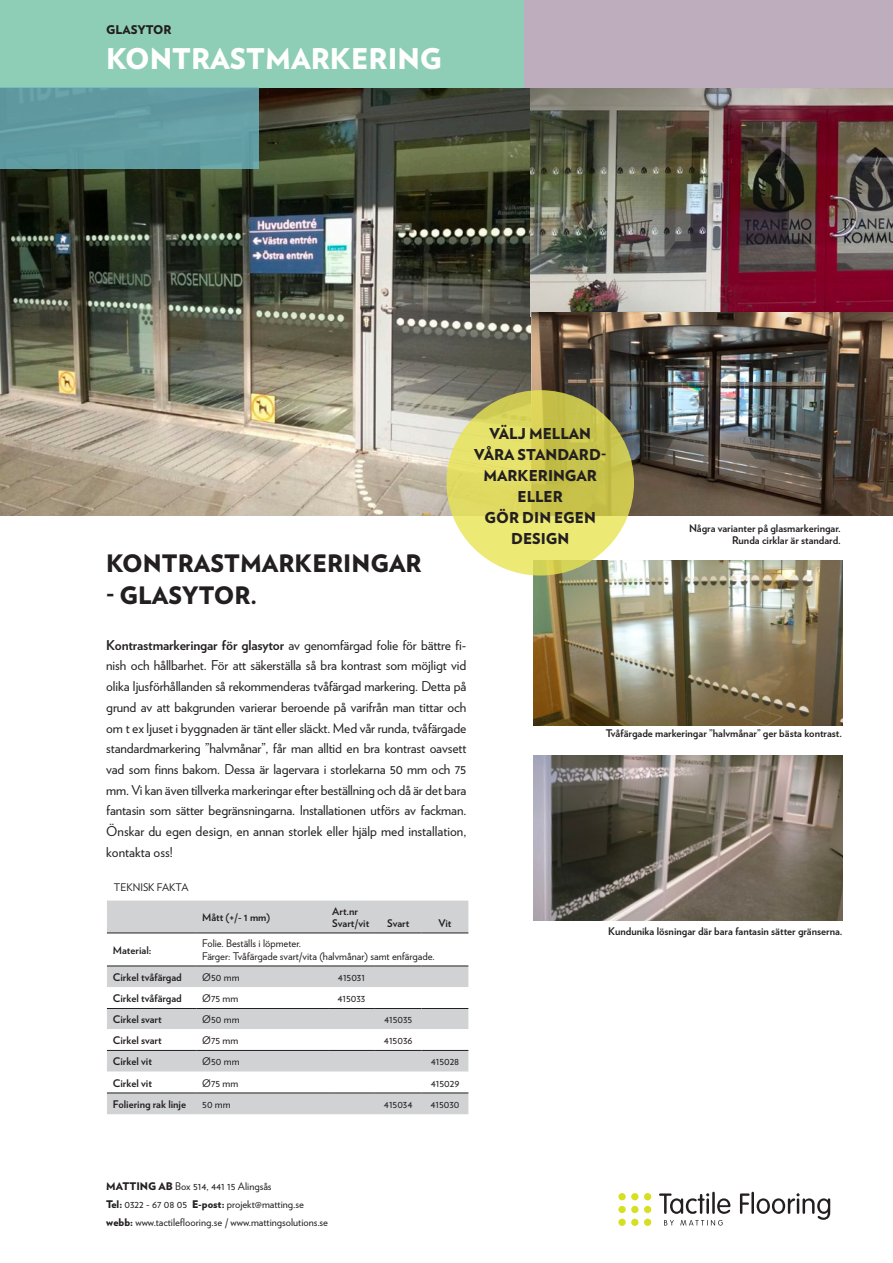
<style>
.page{position:relative;width:893px;height:1263px;background:#fff}
.page>*{position:absolute;margin:0;border:0;box-sizing:border-box;transform-origin:0 0}
.Produktnamn_vit{font:900 28.5px "Verlag";color:#fff}
.Rubrik{font:900 24px "Verlag";color:#231f20}
.Text_i_blobb{font:900 15px "Verlag";color:#231f20}
.t1{font:13.5px/20.7px "Verlag";color:#231f20;text-align:justify}
.Materialrubrik{font:900 12px "Verlag";color:#231f20}
.Teknisk_fakta_Bold{font:700 10.5px/12px "Verlag";color:#231f20;text-align:right}
.Teknisk_fakta_Book{font:10.5px/18px "Verlag";color:#231f20}
.Teknisk_fakta_Bold-2{font:10.5px "Verlag";color:#231f20}
.s1{font-weight:700}
.s2{font-weight:900}
</style>
<div class="page">
<img style="left:0;top:87px;width:531px;height:428px">
<img style="left:531px;top:87px;width:362px;height:226px">
<svg style="left:659px;top:1193px;width:50px;height:21px"></svg>
<hr style="left:712px;top:1192px;width:3px;height:22px;background:#231f20">
<svg style="left:717px;top:1198px;width:13px;height:16px"></svg>
<svg style="left:740px;top:1193px;width:10px;height:21px"></svg>
<hr style="left:751px;top:1192px;width:3px;height:22px;background:#231f20">
<svg style="left:757px;top:1193px;width:73px;height:27px"></svg>
<svg style="left:664px;top:1220px;width:10px;height:5px"></svg>
<svg style="left:680px;top:1220px;width:43px;height:5px"></svg>
<div style="left:631px;top:1206px;width:7px;height:7px;background:#d6df21;border-radius:50%"></div>
<div style="left:618px;top:1206px;width:8px;height:7px;background:#d6df21;border-radius:50%"></div>
<div style="left:644px;top:1206px;width:7px;height:7px;background:#d6df21;border-radius:50%"></div>
<div style="left:631px;top:1219px;width:7px;height:7px;background:#d6df21;border-radius:50%"></div>
<div style="left:618px;top:1219px;width:8px;height:7px;background:#d6df21;border-radius:50%"></div>
<div style="left:644px;top:1219px;width:7px;height:7px;background:#d6df21;border-radius:50%"></div>
<div style="left:631px;top:1193px;width:7px;height:7px;background:#d6df21;border-radius:50%"></div>
<div style="left:618px;top:1193px;width:8px;height:7px;background:#d6df21;border-radius:50%"></div>
<div style="left:644px;top:1193px;width:7px;height:7px;background:#d6df21;border-radius:50%"></div>
<div style="left:0;top:0;width:558px;height:87px;background:#8eceb6"></div>
<div style="left:0;top:87px;width:258px;height:82px;background:#619ba1"></div>
<div style="left:525px;top:0;width:368px;height:87px;background:#beadbc"></div>
<img style="left:531px;top:313px;width:362px;height:202px">
<img style="left:533px;top:560px;width:309px;height:166px">
<svg style="left:446px;top:390px;width:188px;height:185px;background:#d9d45e"></svg>
<img style="left:533px;top:755px;width:309px;height:166px">
<svg style="left:107px;top:900px;width:361px;height:87px;fill:#d1d2d4"></svg>
<hr style="left:107px;top:932px;width:89px;height:1px;background:#231f20">
<hr style="left:196px;top:932px;width:132px;height:1px;background:#231f20">
<hr style="left:328px;top:932px;width:47px;height:1px;background:#231f20">
<hr style="left:375px;top:932px;width:47px;height:1px;background:#231f20">
<hr style="left:422px;top:932px;width:46px;height:1px;background:#231f20">
<hr style="left:107px;top:965px;width:89px;height:1px;background:#231f20">
<hr style="left:196px;top:965px;width:132px;height:1px;background:#231f20">
<hr style="left:328px;top:965px;width:47px;height:1px;background:#231f20">
<hr style="left:375px;top:965px;width:47px;height:1px;background:#231f20">
<hr style="left:422px;top:965px;width:46px;height:1px;background:#231f20">
<svg style="left:106px;top:1008px;width:363px;height:107px"></svg>
<p class="Materialrubrik" style="left:106px;top:20px;width:67px">GLASYTOR</p>
<p class="Produktnamn_vit" style="left:106px;top:35px;width:337px">KONTRASTMARKERING</p>
<p class="Text_i_blobb" style="left:489px;top:421px;width:103px">VÄLJ MELLAN</p>
<p class="Text_i_blobb" style="left:474px;top:442px;width:134px">VÅRA STANDARD-</p>
<p class="Text_i_blobb" style="left:483px;top:463px;width:115px">MARKERINGAR</p>
<p class="Text_i_blobb" style="left:518px;top:484px;width:47px">ELLER</p>
<p class="Text_i_blobb" style="left:485px;top:505px;width:113px">GÖR DIN EGEN</p>
<p class="Text_i_blobb" style="left:511px;top:526px;width:60px">DESIGN</p>
<p class="Teknisk_fakta_Bold" style="left:689px;top:522px;width:153px">Några varianter på glasmarkeringar.<br>Runda cirklar är standard.</p>
<p class="Rubrik" style="left:106px;top:543px;width:317px">KONTRASTMARKERINGAR</p>
<p class="Rubrik" style="left:106px;top:575px;width:152px">- GLASYTOR.</p>
<p class="t1" style="left:106px;top:634px;width:362px"><span class="s1">Kontrastmarkeringar för glasytor</span> av genomfärgad folie för bättre fi&shy;nish och hållbarhet. För att säkerställa så bra kontrast som möjligt vid olika ljusförhållanden så rekommenderas tvåfärgad markering. Detta på grund av att bakgrunden varierar beroende på varifrån man tittar och om t ex ljuset i byggnaden är tänt eller släckt. Med vår runda, tvåfärgade standardmarkering ”halvmånar”, får man alltid en bra kontrast oavsett vad som finns bakom. Dessa är lagervara i storlekarna 50 mm och 75 mm. Vi kan även tillverka markeringar efter beställning och då är det bara fantasin som sätter begränsningarna. Installationen utförs av fackman.<br>Önskar du egen design, en annan storlek eller hjälp med installation, kontakta oss!</p>
<p class="Teknisk_fakta_Book" style="left:114px;top:877px;width:76px">TEKNISK FAKTA</p>
<p class="Teknisk_fakta_Bold" style="left:113px;top:943px;width:40px">Material:</p>
<p class="Teknisk_fakta_Bold" style="left:202px;top:911px;width:70px">Mått (+/- 1 mm)</p>
<p class="Teknisk_fakta_Bold" style="left:332px;top:905px;width:27px">Art.nr</p>
<p class="Teknisk_fakta_Bold" style="left:332px;top:917px;width:38px">Svart/vit</p>
<p class="Teknisk_fakta_Bold" style="left:387px;top:917px;width:24px">Svart</p>
<p class="Teknisk_fakta_Bold" style="left:439px;top:917px;width:14px">Vit</p>
<p class="Teknisk_fakta_Book" style="left:202px;top:934px;width:100px">Folie. Beställs i löpmeter.</p>
<p class="Teknisk_fakta_Book" style="left:202px;top:947px;width:234px">Färger: Tvåfärgade svart/vita (halvmånar) samt enfärgade.</p>
<p class="Teknisk_fakta_Bold" style="left:113px;top:970px;width:70px">Cirkel tvåfärgad</p>
<p class="Teknisk_fakta_Bold-2" style="left:202px;top:969px;width:39px">Ø50 mm</p>
<p class="Teknisk_fakta_Book" style="left:338px;top:967px;width:29px">415031</p>
<p class="Teknisk_fakta_Bold" style="left:113px;top:992px;width:70px">Cirkel tvåfärgad</p>
<p class="Teknisk_fakta_Book" style="left:202px;top:989px;width:38px">Ø75 mm</p>
<p class="Teknisk_fakta_Book" style="left:337px;top:989px;width:29px">415033</p>
<p class="Teknisk_fakta_Bold" style="left:113px;top:1013px;width:50px">Cirkel svart</p>
<p class="Teknisk_fakta_Bold-2" style="left:202px;top:1011px;width:39px">Ø50 mm</p>
<p class="Teknisk_fakta_Book" style="left:384px;top:1010px;width:30px">415035</p>
<p class="Teknisk_fakta_Bold" style="left:113px;top:1034px;width:50px">Cirkel svart</p>
<p class="Teknisk_fakta_Book" style="left:202px;top:1031px;width:38px">Ø75 mm</p>
<p class="Teknisk_fakta_Book" style="left:384px;top:1031px;width:30px">415036</p>
<p class="Teknisk_fakta_Bold" style="left:113px;top:1055px;width:40px">Cirkel vit</p>
<p class="Teknisk_fakta_Bold-2" style="left:202px;top:1054px;width:39px">Ø50 mm</p>
<p class="Teknisk_fakta_Book" style="left:431px;top:1052px;width:30px">415028</p>
<p class="Teknisk_fakta_Bold" style="left:113px;top:1076px;width:40px">Cirkel vit</p>
<p class="Teknisk_fakta_Book" style="left:202px;top:1073px;width:38px">Ø75 mm</p>
<p class="Teknisk_fakta_Book" style="left:431px;top:1073px;width:30px">415029</p>
<p class="Teknisk_fakta_Bold" style="left:113px;top:1097px;width:75px">Foliering rak linje</p>
<p class="Teknisk_fakta_Book" style="left:202px;top:1094px;width:30px">50 mm</p>
<p class="Teknisk_fakta_Book" style="left:384px;top:1094px;width:30px">415034</p>
<p class="Teknisk_fakta_Book" style="left:430px;top:1094px;width:31px">415030</p>
<p class="Teknisk_fakta_Book" style="left:106px;top:1176px;width:199px"><span class="s2">MATTING AB</span> Box 514, 441 15 Alingsås<br><span class="s2">Tel:</span> 0322 - 67 08 05 <span class="s2">E-post:</span> projekt@matting.se</p>
<p class="Teknisk_fakta_Book" style="left:106px;top:1212px;width:223px"><span class="s2">webb:</span> www.tactileflooring.se / www.mattingsolutions.se</p>
<p class="Teknisk_fakta_Bold" style="left:606px;top:727px;width:238px">Tvåfärgade markeringar ”halvmånar” ger bästa kontrast.</p>
<p class="Teknisk_fakta_Bold" style="left:608px;top:925px;width:236px">Kundunika lösningar där bara fantasin sätter gränserna.</p>
</div>
